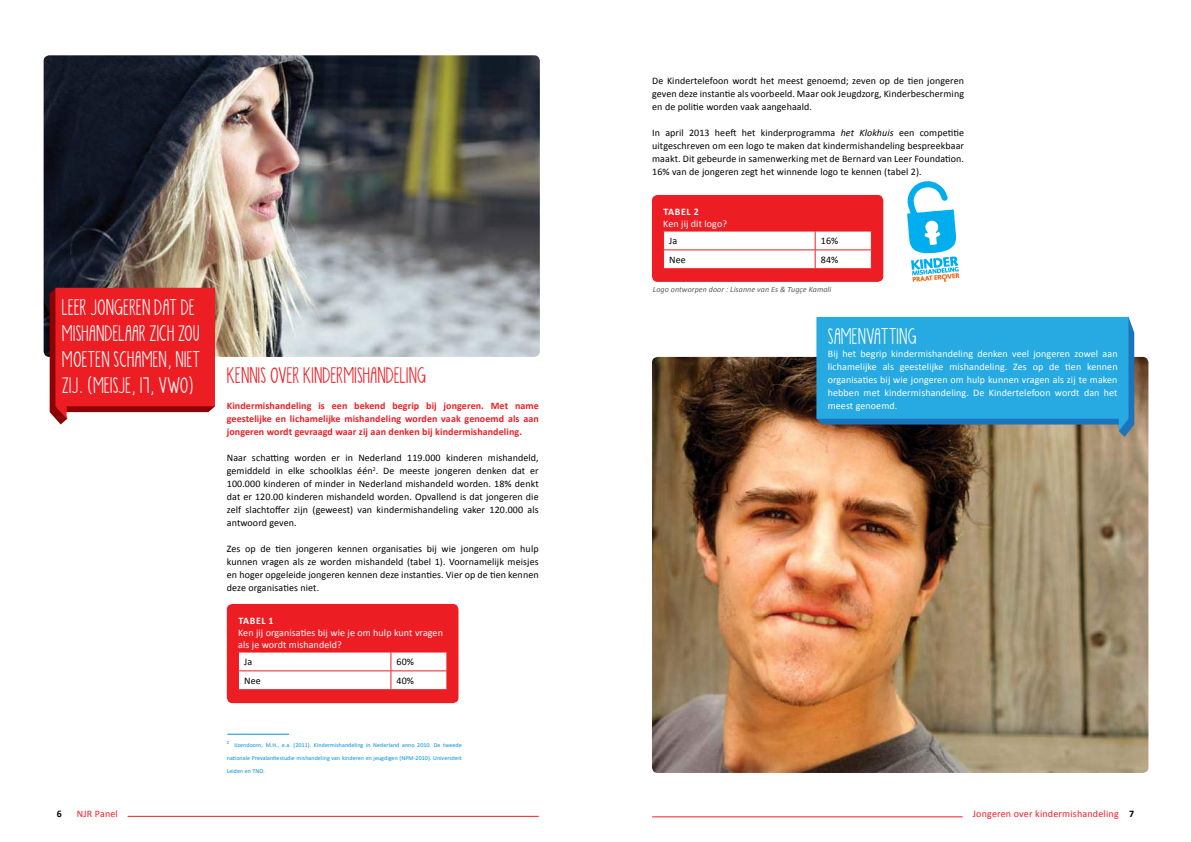
<style>
.page{position:relative;width:1191px;height:842px;background:#fff}
.page>*{position:absolute;margin:0;border:0;box-sizing:border-box;transform-origin:0 0}
.t1{font:18px/26px "KG Skinny Latte";letter-spacing:.01em;color:#fff}
.t2{font:18px "KG Skinny Latte";letter-spacing:.01em;color:#ed1d24}
.t3{font:10px/13px "Calibri";letter-spacing:.01em;color:#000;text-align:justify}
.t4{font:10px/13px "Calibri";letter-spacing:.01em;color:#fff}
.t5{font:700 10px/13px "Calibri";letter-spacing:.01em;color:#ed1d24;text-align:justify}
.t6{font:10px "Calibri";letter-spacing:.02em;color:#ed1d24}
.t7{font:700 10px "Calibri";letter-spacing:.06em;color:#fff}
.t8{font:700 10px "Calibri";color:#000}
.t9{font:italic 8px "Calibri";letter-spacing:.01em;color:#58595b}
.t10{font:6px/13px "Calibri";letter-spacing:.01em;color:#008fd5;text-align:justify}
.s1{font-style:italic}
.s2{font-weight:700;color:#000}
</style>
<div class="page">
<hr style="left:128px;top:816px;width:411px;height:1px;background:#ed1d24">
<hr style="left:652px;top:816px;width:310px;height:1px;background:#ed1d24">
<img style="left:652px;top:357px;width:496px;height:416px">
<img style="left:44px;top:55px;width:496px;height:302px">
<svg style="left:50px;top:288px;width:165px;height:136px;background:#e62d33"></svg>
<div style="left:227px;top:604px;width:231px;height:99px;background:#ed1d24;border-radius:6px"></div>
<svg style="left:238px;top:652px;width:209px;height:38px;background:#fdefef"></svg>
<hr style="left:391px;top:689px;width:56px;height:1px;background:#ed1d24">
<hr style="left:227px;top:734px;width:62px;height:1px;background:#008fd5">
<svg style="left:907px;top:181px;width:52px;height:101px"></svg>
<div style="left:652px;top:195px;width:231px;height:87px;background:#ed1d24;border-radius:6px"></div>
<svg style="left:663px;top:231px;width:209px;height:38px;background:#fdeeef"></svg>
<hr style="left:815px;top:268px;width:56px;height:1px;background:#ed1d24">
<svg style="left:816px;top:317px;width:318px;height:120px;background:#309fce"></svg>
<p class="t3" style="left:652px;top:74px;width:313px">De Kindertelefoon wordt het meest genoemd; zeven op de tien jongeren geven deze instantie als voorbeeld. Maar ook Jeugdzorg, Kinderbescherming en de politie worden vaak aangehaald.</p>
<p class="t3" style="left:652px;top:126px;width:313px">In april 2013 heeft het kinderprogramma <span class="s1">het Klokhuis</span> een competitie uitgeschreven om een logo te maken dat kindermishandeling bespreekbaar maakt. Dit gebeurde in samenwerking met de Bernard van Leer Foundation.<br>16% van de jongeren zegt het winnende logo te kennen (tabel 2).</p>
<p class="t7" style="left:663px;top:205px;width:37px">Tabel 2</p>
<p class="t4" style="left:663px;top:217px;width:65px">Ken jij dit logo?</p>
<p class="t3" style="left:669px;top:234px;width:10px">Ja</p>
<p class="t3" style="left:821px;top:234px;width:19px">16%</p>
<p class="t3" style="left:669px;top:253px;width:18px">Nee</p>
<p class="t3" style="left:821px;top:253px;width:19px">84%</p>
<h1 class="t1" style="left:62px;top:294px;width:140px">LEER JONGEREN DAT DE<br>MISHANDELAAR ZICH ZOU<br>MOETEN SCHAMEN, NIET<br>ZIJ. (MEISJE, 17, VWO)</h1>
<h1 class="t2" style="left:227px;top:363px;width:201px">KENNIS OVER KINDERMISHANDELING</h1>
<p class="t5" style="left:227px;top:399px;width:313px">Kindermishandeling is een bekend begrip bij jongeren. Met name geestelijke en lichamelijke mishandeling worden vaak genoemd als aan jongeren wordt gevraagd waar zij aan denken bij kindermishandeling.</p>
<p class="t3" style="left:227px;top:451px;width:313px">Naar schatting worden er in Nederland 119.000 kinderen mishandeld, gemiddeld in elke schoolklas één<sup>2</sup>. De meeste jongeren denken dat er 100.000 kinderen of minder in Nederland mishandeld worden. 18% denkt dat er 120.00 kinderen mishandeld worden. Opvallend is dat jongeren die zelf slachtoffer zijn (geweest) van kindermishandeling vaker 120.000 als antwoord geven.</p>
<p class="t3" style="left:227px;top:542px;width:313px">Zes op de tien jongeren kennen organisaties bij wie jongeren om hulp kunnen vragen als ze worden mishandeld (tabel 1). Voornamelijk meisjes en hoger opgeleide jongeren kennen deze instanties. Vier op de tien kennen deze organisaties niet.</p>
<p class="t7" style="left:238px;top:614px;width:37px">Tabel 1</p>
<p class="t4" style="left:238px;top:626px;width:206px;line-height:12px">Ken jij organisaties bij wie je om hulp kunt vragen als je wordt mishandeld?</p>
<p class="t3" style="left:244px;top:655px;width:10px">Ja</p>
<p class="t3" style="left:396px;top:655px;width:19px">60%</p>
<p class="t3" style="left:244px;top:674px;width:18px">Nee</p>
<p class="t3" style="left:396px;top:674px;width:19px">40%</p>
<p class="t10" style="left:227px;top:738px;width:236px"><sup>2</sup> IJzendoorn, M.H., e.a. (2011). Kindermishandeling in Nederland anno 2010. De tweede nationale Prevalantiestudie mishandeling van kinderen en jeugdigen (NPM-2010). Universiteit Leiden en TNO.</p>
<p class="t9" style="left:653px;top:284px;width:180px">Logo ontworpen door : Lisanne van Es &amp; Tugçe Kamali</p>
<h1 class="t1" style="left:827px;top:323px;width:91px">SAMENVATTING</h1>
<p class="t4" style="left:827px;top:347px;width:291px;text-align:justify">Bij het begrip kindermishandeling denken veel jongeren zowel aan lichamelijke als geestelijke mishandeling. Zes op de tien kennen organisaties bij wie jongeren om hulp kunnen vragen als zij te maken hebben met kindermishandeling. De Kindertelefoon wordt dan het meest genoemd.</p>
<p class="t8" style="left:57px;top:808px;width:7px">6</p>
<p class="t6" style="left:77px;top:808px;width:43px">NJR Panel</p>
<p class="t6" style="left:973px;top:808px;width:163px">Jongeren over kindermishandeling <span class="s2">7</span></p>
</div>
